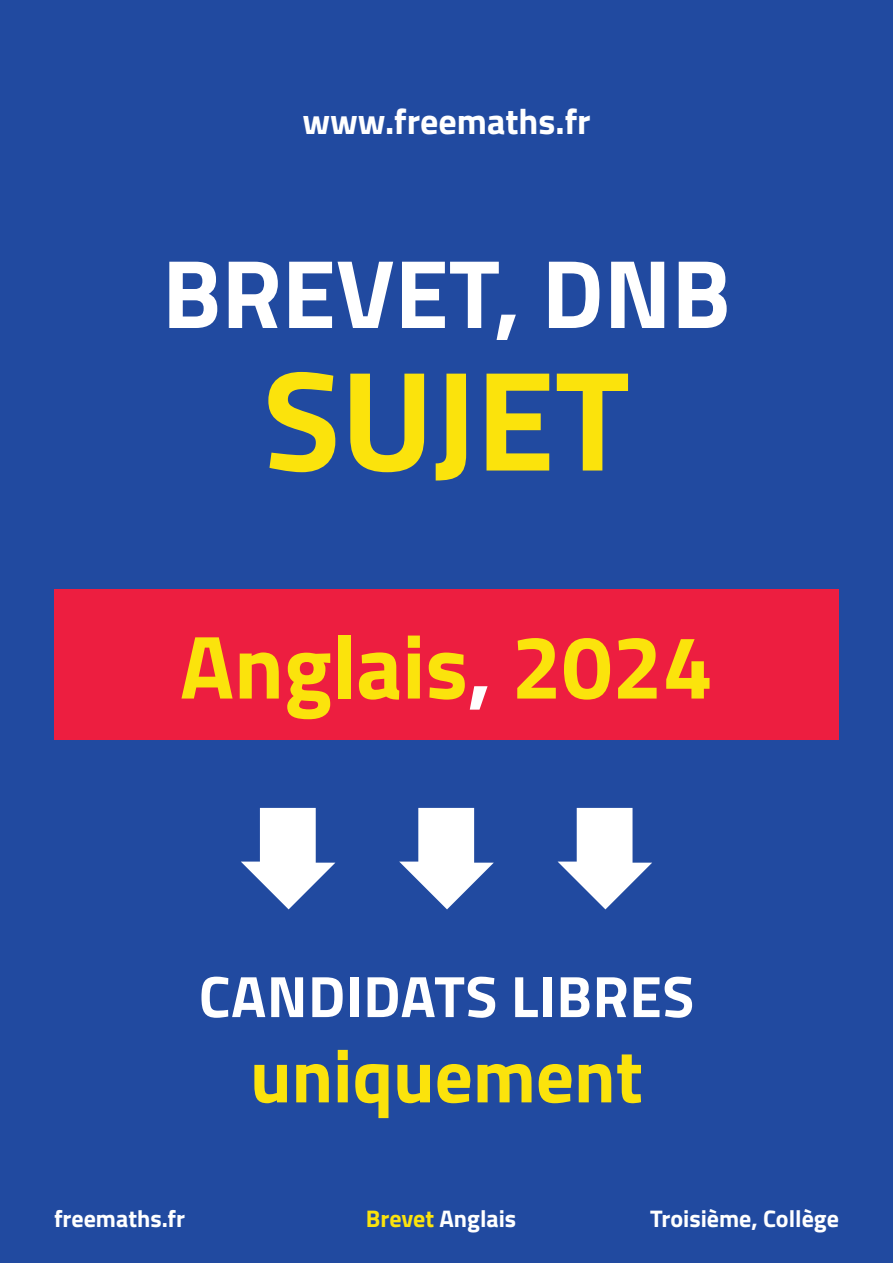
<style>
.page{position:relative;width:893px;height:1263px;background:#214aa0}
.page>*{position:absolute;margin:0;border:0;box-sizing:border-box;transform-origin:0 0}
.t1{font:700 142.5px "Titillium";color:#fbe30c}
.t2{font:700 97.5px "Titillium";color:#fff}
.t3{font:700 90px "Titillium";color:#fbe30c}
.t4{font:700 75px "Titillium";color:#fbe30c}
.t5{font:700 58.5px "Titillium";letter-spacing:.01em;color:#fff}
.t6{font:700 36px "Titillium";color:#fff}
.t7{font:700 24px "Titillium";color:#fff}
.s1{color:#fff}
.s2{color:#fbe30c}
</style>
<div class="page">
<svg style="left:241px;top:808px;width:94px;height:101px"></svg>
<svg style="left:399px;top:808px;width:95px;height:101px"></svg>
<svg style="left:558px;top:808px;width:94px;height:101px"></svg>
<div style="left:54px;top:589px;width:785px;height:151px;background:#ed1e40"></div>
<h3 class="t6" style="left:302px;top:94px;width:290px">www.freemaths.fr</h3>
<h2 class="t2" style="left:162px;top:219px;width:570px">BREVET, DNB</h2>
<h1 class="t1" style="left:263px;top:312px;width:368px">SUJET</h1>
<p class="t3" style="left:180px;top:598px;width:535px">Anglais<span class="s1">,</span> 2024</p>
<h3 class="t5" style="left:199px;top:952px;width:497px">CANDIDATS LIBRES</h3>
<h3 class="t4" style="left:250px;top:1019px;width:394px">uniquement</h3>
<p class="t7" style="left:54px;top:1200px;width:133px">freemaths.fr</p>
<p class="t7" style="left:366px;top:1200px;width:152px"><span class="s2">Brevet</span> Anglais</p>
<p class="t7" style="left:650px;top:1200px;width:190px">Troisième, Collège</p>
</div>
